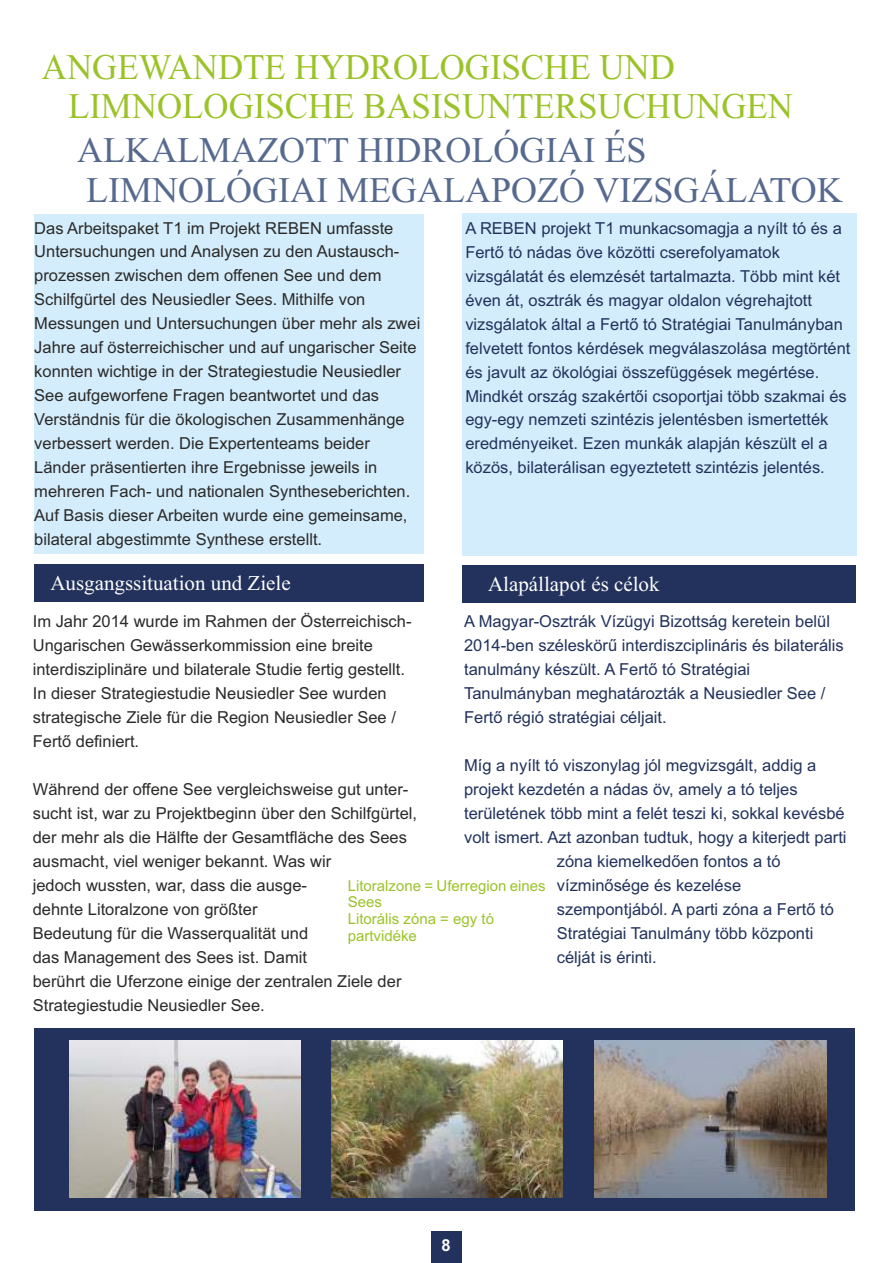
<style>
.page{position:relative;width:893px;height:1263px;background:#fff}
.page>*{position:absolute;margin:0;border:0;box-sizing:border-box;transform-origin:0 0}
.t1{font:36px/39.9px "Times New Roman";color:#9bc329}
.t2{font:36px/39.9px "Times New Roman";color:#56698f}
.t3{font:21px "Times New Roman";color:#fefefe}
.t4{font:16.5px/24px "Arial";color:#2b2a29}
.t5{font:16.5px/24px "Arial";color:#22325c}
.t6{font:700 16.5px "Arial";color:#fefefe}
.t7{font:15px/16.8px "Arial";color:#9bc329}
</style>
<div class="page">
<div style="left:34px;top:214px;width:390px;height:340px;background:#d4edfc"></div>
<div style="left:34px;top:565px;width:390px;height:37px;background:#22325c"></div>
<div style="left:462px;top:213px;width:395px;height:343px;background:#d4edfc"></div>
<div style="left:462px;top:565px;width:394px;height:38px;background:#22325c"></div>
<div style="left:34px;top:1028px;width:820px;height:183px;background:#22325c"></div>
<img style="left:331px;top:1040px;width:232px;height:158px">
<img style="left:69px;top:1040px;width:232px;height:158px">
<img style="left:594px;top:1040px;width:232px;height:158px">
<div style="left:431px;top:1231px;width:30px;height:32px;background:#22325c"></div>
<h1 class="t1" style="left:68px;top:50px;width:726px;text-indent:-26px">ANGEWANDTE HYDROLOGISCHE UND<br>LIMNOLOGISCHE BASISUNTERSUCHUNGEN</h1>
<h1 class="t2" style="left:77px;top:133px;width:767px">ALKALMAZOTT HIDROLÓGIAI ÉS<br>LIMNOLÓGIAI MEGALAPOZÓ VIZSGÁLATOK</h1>
<p class="t4" style="left:34px;top:217px;width:388px">Das Arbeitspaket T1 im Projekt REBEN umfasste Untersuchungen und Analysen zu den Austausch&shy;prozessen zwischen dem offenen See und dem Schilfgürtel des Neusiedler Sees. Mithilfe von Messungen und Untersuchungen über mehr als zwei Jahre auf österreichischer und auf ungarischer Seite konnten wichtige in der Strategiestudie Neusiedler See aufgeworfene Fragen beantwortet und das Verständnis für die ökologischen Zusammenhänge verbessert werden. Die Expertenteams beider Länder präsentierten ihre Ergebnisse jeweils in mehreren Fach- und nationalen Syntheseberichten.<br>Auf Basis dieser Arbeiten wurde eine gemeinsame, bilateral abgestimmte Synthese erstellt.</p>
<p class="t5" style="left:465px;top:217px;width:387px">A REBEN projekt T1 munkacsomagja a nyílt tó és a Fertő tó nádas öve közötti cserefolyamatok vizsgálatát és elemzését tartalmazta. Több mint két éven át, osztrák és magyar oldalon végrehajtott vizsgálatok által a Fertő tó Stratégiai Tanulmányban felvetett fontos kérdések megválaszolása megtörtént és javult az ökológiai összefüggések megértése.<br>Mindkét ország szakértői csoportjai több szakmai és egy-egy nemzeti szintézis jelentésben ismertették eredményeiket. Ezen munkák alapján készült el a közös, bilaterálisan egyeztetett szintézis jelentés.</p>
<p class="t3" style="left:50px;top:575px;width:242px">Ausgangssituation und Ziele</p>
<p class="t3" style="left:488px;top:576px;width:173px">Alapállapot és célok</p>
<p class="t4" style="left:33px;top:611px;width:380px">Im Jahr 2014 wurde im Rahmen der Österreichisch-Ungarischen Gewässerkommission eine breite interdisziplinäre und bilaterale Studie fertig gestellt.<br>In dieser Strategiestudie Neusiedler See wurden strategische Ziele für die Region Neusiedler See / Fertő definiert.</p>
<p class="t4" style="left:33px;top:779px;width:386px">Während der offene See vergleichsweise gut unter&shy;sucht ist, war zu Projektbeginn über den Schilfgürtel, der mehr als die Hälfte der Gesamtfläche des Sees ausmacht, viel weniger bekannt. Was wir<br>jedoch wussten, war, dass die ausge-<br>dehnte Litoralzone von größter<br>Bedeutung für die Wasserqualität und<br>das Management des Sees ist. Damit<br>berührt die Uferzone einige der zentralen Ziele der Strategiestudie Neusiedler See.</p>
<p class="t5" style="left:464px;top:611px;width:381px">A Magyar-Osztrák Vízügyi Bizottság keretein belül 2014-ben széleskörű interdiszciplináris és bilaterális tanulmány készült. A Fertő tó Stratégiai Tanulmányban meghatározták a Neusiedler See / Fertő régió stratégiai céljait.</p>
<p class="t5" style="left:464px;top:755px;width:354px">Míg a nyílt tó viszonylag jól megvizsgált, addig a</p>
<p class="t5" style="left:464px;top:779px;width:335px">projekt kezdetén a nádas öv, amely a tó teljes</p>
<p class="t5" style="left:464px;top:803px;width:382px">területének több mint a felét teszi ki, sokkal kevésbé</p>
<p class="t5" style="left:464px;top:827px;width:384px">volt ismert. Azt azonban tudtuk, hogy a kiterjedt parti</p>
<p class="t5" style="left:557px;top:851px;width:225px">zóna kiemelkedően fontos a tó</p>
<p class="t5" style="left:557px;top:875px;width:186px">vízminősége és kezelése</p>
<p class="t5" style="left:557px;top:899px;width:278px">szempontjából. A parti zóna a Fertő tó</p>
<p class="t5" style="left:557px;top:923px;width:258px">Stratégiai Tanulmány több központi</p>
<p class="t5" style="left:557px;top:947px;width:101px">célját is érinti.</p>
<p class="t7" style="left:348px;top:878px;width:200px">Litoralzone = Uferregion eines<br>Sees</p>
<p class="t7" style="left:348px;top:912px;width:148px">Litorális zóna = egy tó partvidéke</p>
<p class="t6" style="left:442px;top:1239px;width:11px">9</p>
<p class="t6" style="left:442px;top:1239px;width:11px">8</p>
</div>
